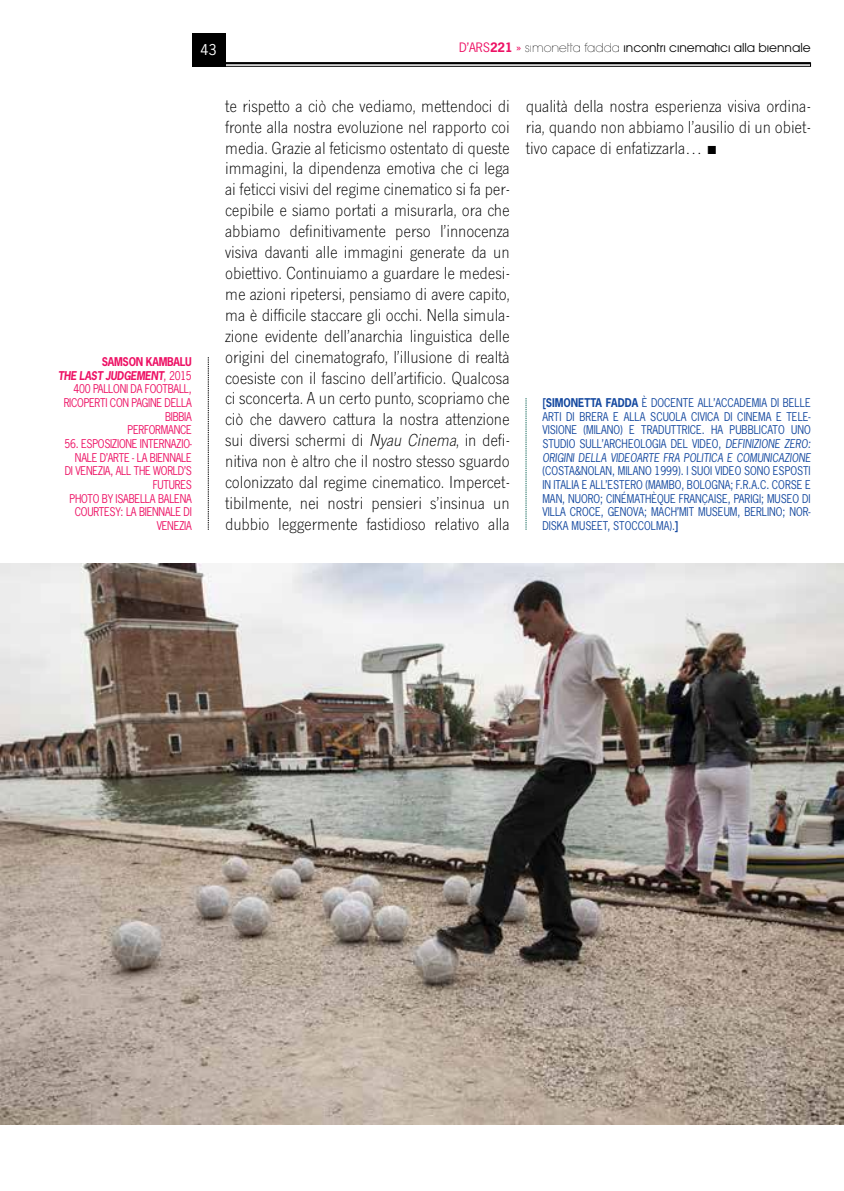
<style>
.page{position:relative;width:844px;height:1191px;background:#fff}
.page>*{position:absolute;margin:0;border:0;box-sizing:border-box;transform-origin:0 0}
.t1{font:17.15px/20.8px "Lightline Gothic BQ";color:#000;text-align:justify}
.t2{font:14px "News Gothic Std";color:#fff}
.t3{font:12.25px "ITC Avant Garde Pro";letter-spacing:-.005em;color:#000}
.t4{font:11.38px/13.7px "News Gothic Std";color:#14489f;text-align:justify;scale:.9 1}
.t5{font:11.38px/13.7px "News Gothic Std";letter-spacing:-.025em;color:#ed1164;text-align:right;scale:.9 1}
.s1{font-family:"News Gothic Std";color:#ed1164}
.s2{font-family:"News Gothic Std";font-weight:700;color:#ed1164}
.s3{font-weight:200}
.s4{font-weight:700}
.s5{font-weight:700;font-style:italic}
.s6{font-style:italic}
.s7{font-family:"Franklin Gothic"}
</style>
<div class="page">
<hr style="left:224px;top:62px;width:586px;height:2px;background:#000">
<div style="left:192px;top:33px;width:33px;height:33px;background:#000"></div>
<svg style="left:525px;top:398px;width:1px;height:132px"></svg>
<img style="left:0;top:563px;width:843px;height:561px">
<svg style="left:208px;top:357px;width:1px;height:173px"></svg>
<p class="t2" style="left:200px;top:41px;width:18px">43</p>
<p class="t3" style="left:459px;top:40px;width:353px"><span class="s1">D’ARS</span><span class="s2">221</span> <span class="s1">»</span> <span class="s3">sımonetta fadda</span> ıncontrı cınematıcı alla bıennale</p>
<p class="t5" style="left:58px;top:355px;width:150px"><span class="s4">SAMSON KAMBALU<br></span><span class="s5">THE LAST JUDGEMENT</span>, 2015<br>400 PALLONI DA FOOTBALL,<br>RICOPERTI CON PAGINE DELLA<br>BIBBIA<br>PERFORMANCE</p>
<p class="t5" style="left:64px;top:437px;width:143px">56. ESPOSIZIONE INTERNAZIO-<br>NALE D’ARTE - LA BIENNALE<br>DI VENEZIA, ALL THE WORLD’S<br>FUTURES<br>PHOTO BY ISABELLA BALENA<br>COURTESY: LA BIENNALE DI<br>VENEZIA</p>
<p class="t1" style="left:225px;top:96px;width:286px">te rispetto a ciò che vediamo, mettendoci di fronte alla nostra evoluzione nel rapporto coi media. Grazie al feticismo ostentato di queste immagini, la dipendenza emotiva che ci lega ai feticci visivi del regime cinematico si fa per&shy;cepibile e siamo portati a misurarla, ora che abbiamo definitivamente perso l’innocenza visiva davanti alle immagini generate da un obiettivo. Continuiamo a guardare le medesi&shy;me azioni ripetersi, pensiamo di avere capito, ma è difficile staccare gli occhi. Nella simula&shy;zione evidente dell’anarchia linguistica delle origini del cinematografo, l’illusione di realtà coesiste con il fascino dell’artificio. Qualcosa ci sconcerta. A un certo punto, scopriamo che ciò che davvero cattura la nostra attenzione sui diversi schermi di <span class="s6">Nyau Cinema</span>, in defi&shy;nitiva non è altro che il nostro stesso sguardo colonizzato dal regime cinematico. Impercet&shy;tibilmente, nei nostri pensieri s’insinua un dubbio leggermente fastidioso relativo alla</p>
<p class="t1" style="left:525px;top:96px;width:286px">qualità della nostra esperienza visiva ordina&shy;ria, quando non abbiamo l’ausilio di un obiet&shy;tivo capace di enfatizzarla… <span class="s7">■</span></p>
<p class="t4" style="left:542px;top:396px;width:299px"><span class="s4">[SIMONETTA FADDA</span> È DOCENTE ALL’ACCADEMIA DI BELLE ARTI DI BRERA E ALLA SCUOLA CIVICA DI CINEMA E TELE-VISIONE (MILANO) E TRADUTTRICE. HA PUBBLICATO UNO STUDIO SULL’ARCHEOLOGIA DEL VIDEO, <span class="s6">DEFINIZIONE ZERO:<br>ORIGINI DELLA VIDEOARTE FRA POLITICA E COMUNICAZIONE</span></p>
<p class="t4" style="left:542px;top:464px;width:299px">(COSTA&amp;NOLAN, MILANO 1999). I SUOI VIDEO SONO ESPOSTI IN ITALIA E ALL’ESTERO (MAMBO, BOLOGNA; F.R.A.C. CORSE E MAN , NUORO; CINÉMATHÈQUE FRANÇAISE, PARIGI; MUSEO DI VILLA CROCE, GENOVA; MACH’MIT MUSEUM, BERLINO; NOR-DISKA MUSEET, STOCCOLMA).<span class="s4">]</span></p>
</div>
